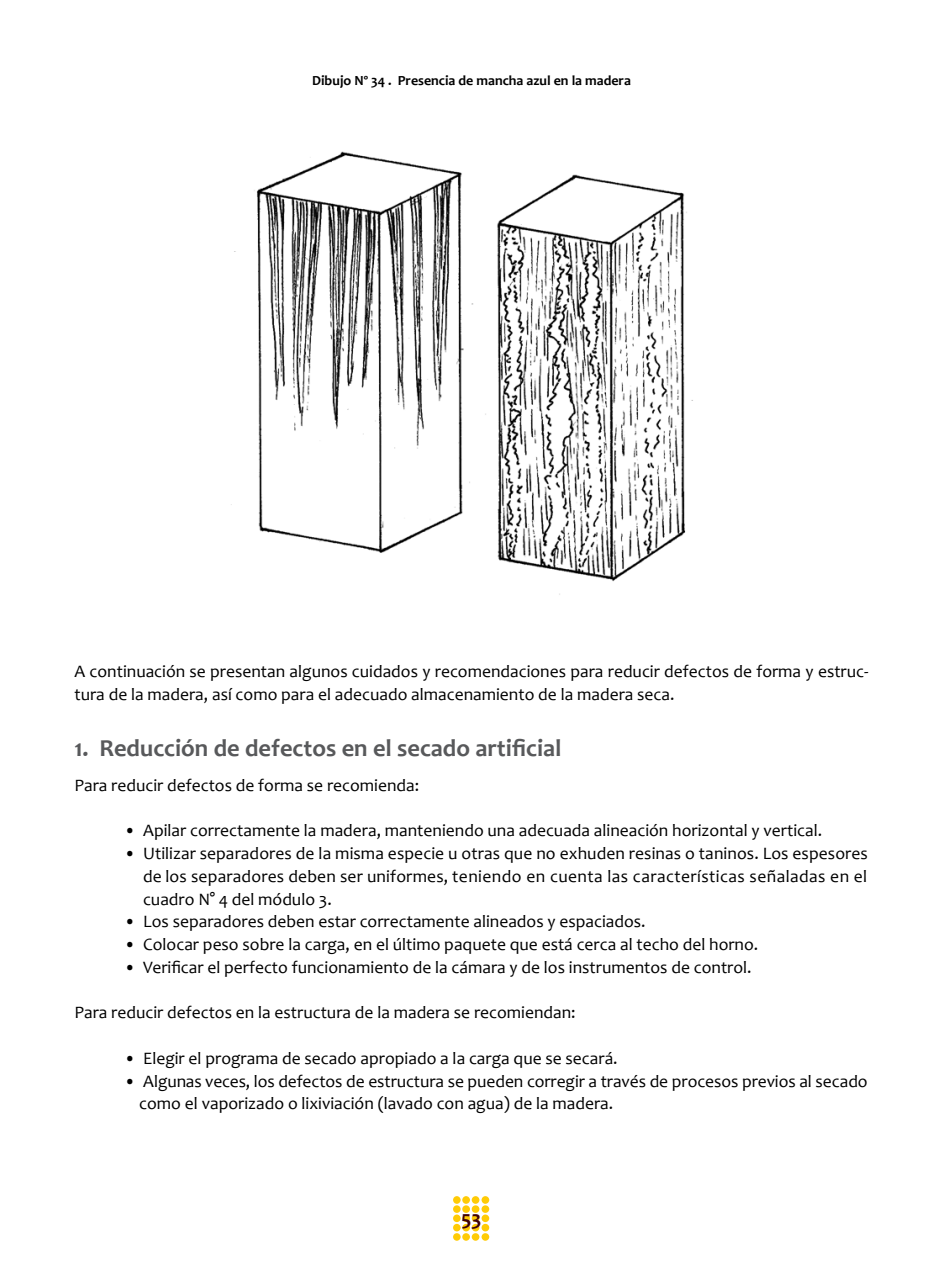
<style>
.page{position:relative;width:943px;height:1265px;background:#fff}
.page>*{position:absolute;margin:0;border:0;box-sizing:border-box;transform-origin:0 0}
.t1{font:700 24.5px "Candara";color:#58595b}
.t2{font:700 21px "Candara";color:#3d000b}
.t3{font:17.5px/22.8px "Candara";color:#000}
.t4{font:700 14px "Candara";color:#000}
</style>
<div class="page">
<div style="left:481px;top:1196px;width:8px;height:8px;background:#ffcb05;border-radius:50%"></div>
<div style="left:481px;top:1205px;width:8px;height:8px;background:#ffcb05;border-radius:50%"></div>
<div style="left:481px;top:1215px;width:8px;height:7px;background:#ffcb05;border-radius:50%"></div>
<div style="left:481px;top:1224px;width:8px;height:7px;background:#ffcb05;border-radius:50%"></div>
<div style="left:481px;top:1233px;width:8px;height:8px;background:#ffcb05;border-radius:50%"></div>
<div style="left:471px;top:1196px;width:8px;height:8px;background:#ffcb05;border-radius:50%"></div>
<div style="left:471px;top:1205px;width:8px;height:8px;background:#ffcb05;border-radius:50%"></div>
<div style="left:471px;top:1215px;width:8px;height:7px;background:#ffcb05;border-radius:50%"></div>
<div style="left:471px;top:1224px;width:8px;height:7px;background:#ffcb05;border-radius:50%"></div>
<div style="left:471px;top:1233px;width:8px;height:8px;background:#ffcb05;border-radius:50%"></div>
<div style="left:462px;top:1196px;width:8px;height:8px;background:#ffcb05;border-radius:50%"></div>
<div style="left:462px;top:1205px;width:8px;height:8px;background:#ffcb05;border-radius:50%"></div>
<div style="left:462px;top:1215px;width:8px;height:7px;background:#ffcb05;border-radius:50%"></div>
<div style="left:462px;top:1224px;width:8px;height:7px;background:#ffcb05;border-radius:50%"></div>
<div style="left:462px;top:1233px;width:8px;height:8px;background:#ffcb05;border-radius:50%"></div>
<div style="left:453px;top:1196px;width:7px;height:8px;background:#ffcb05;border-radius:50%"></div>
<div style="left:453px;top:1205px;width:7px;height:8px;background:#ffcb05;border-radius:50%"></div>
<div style="left:453px;top:1215px;width:7px;height:7px;background:#ffcb05;border-radius:50%"></div>
<div style="left:453px;top:1224px;width:7px;height:7px;background:#ffcb05;border-radius:50%"></div>
<div style="left:453px;top:1233px;width:7px;height:8px;background:#ffcb05;border-radius:50%"></div>
<img style="left:231px;top:151px;width:462px;height:444px">
<p class="t4" style="left:312px;top:71px;width:320px">Dibujo Nº 34 . Presencia de mancha azul en la madera</p>
<p class="t3" style="left:74px;top:660px;width:795px">A continuación se presentan algunos cuidados y recomendaciones para reducir defectos de forma y estruc&shy;tura de la madera, así como para el adecuado almacenamiento de la madera seca.</p>
<h1 class="t1" style="left:74px;top:733px;width:488px">1. Reducción de defectos en el secado artificial</h1>
<p class="t3" style="left:74px;top:774px;width:346px">Para reducir defectos de forma se recomienda:</p>
<p class="t3" style="left:124px;top:819px;width:699px">• Apilar correctamente la madera, manteniendo una adecuada alineación horizontal y vertical.</p>
<p class="t3" style="left:143px;top:842px;width:726px;text-align:justify;text-indent:-19px">• Utilizar separadores de la misma especie u otras que no exhuden resinas o taninos. Los espesores de los separadores deben ser uniformes, teniendo en cuenta las características señaladas en el cuadro N° 4 del módulo 3.</p>
<p class="t3" style="left:124px;top:910px;width:523px">• Los separadores deben estar correctamente alineados y espaciados.</p>
<p class="t3" style="left:124px;top:933px;width:635px">• Colocar peso sobre la carga, en el último paquete que está cerca al techo del horno.</p>
<p class="t3" style="left:124px;top:956px;width:629px">• Verificar el perfecto funcionamiento de la cámara y de los instrumentos de control.</p>
<p class="t3" style="left:74px;top:1001px;width:502px">Para reducir defectos en la estructura de la madera se recomiendan:</p>
<p class="t3" style="left:124px;top:1047px;width:495px">• Elegir el programa de secado apropiado a la carga que se secará.</p>
<p class="t3" style="left:139px;top:1069px;width:730px;text-indent:-15px">• Algunas veces, los defectos de estructura se pueden corregir a través de procesos previos al secado como el vaporizado o lixiviación (lavado con agua) de la madera.</p>
<p class="t2" style="left:461px;top:1205px;width:21px">53</p>
</div>
